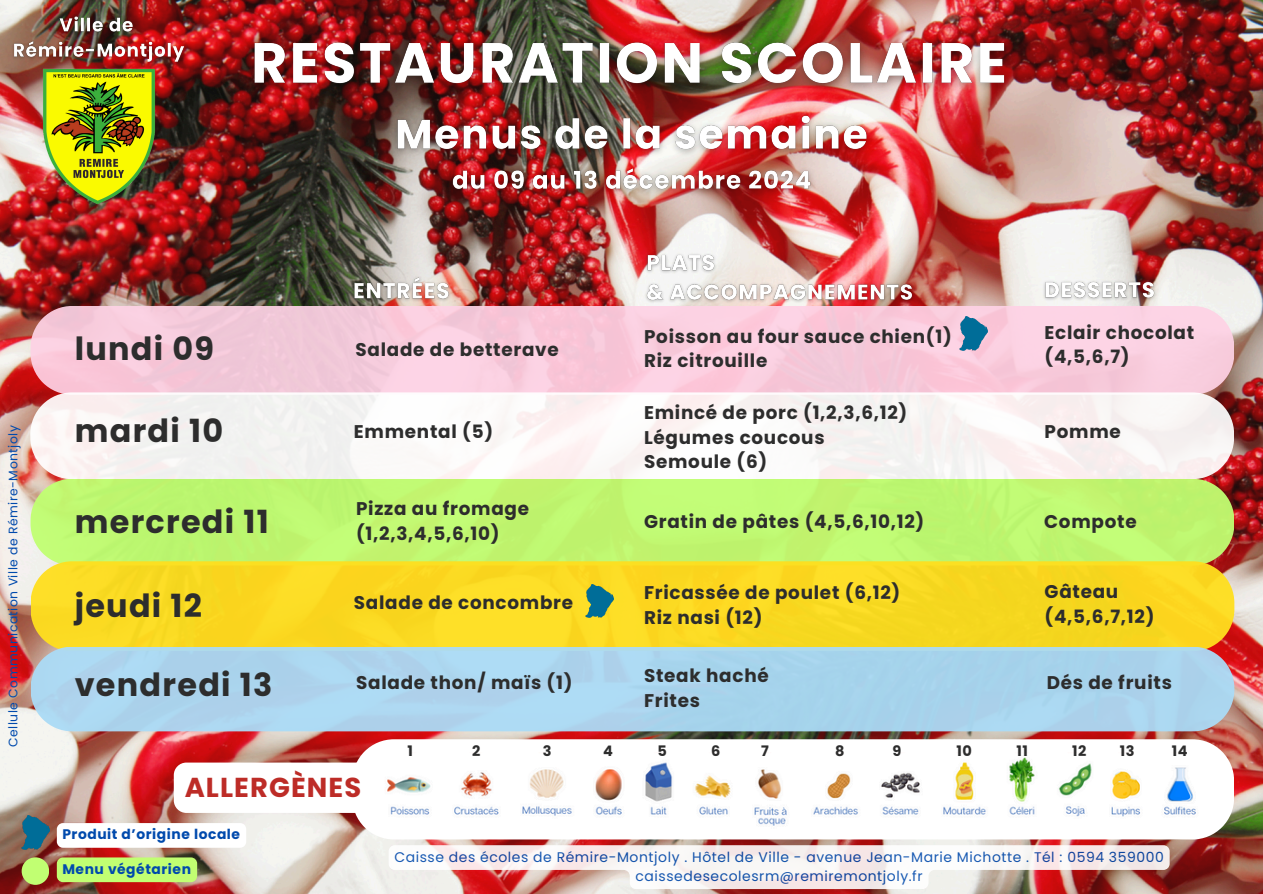
<style>
.page{position:relative;width:1263px;height:894px;background:#fff}
.page>*{position:absolute;margin:0;border:0;box-sizing:border-box;transform-origin:0 0}
.t1{font:700 31.8px "Poppins";letter-spacing:.04em;color:#2d2d2d}
.t2{font:700 27.3px "Poppins";letter-spacing:.04em;color:#bd2c27}
.t3{font:700 18.3px/24.8px "Poppins";letter-spacing:.04em;color:#2d2d2d}
.t4{font:700 14.55px "Poppins";letter-spacing:.04em;color:#2d2d2d}
.t5{font:13.95px/19.2px "Poppins";letter-spacing:.04em;color:#004aad;text-align:center}
.t6{font:700 13.8px "Poppins";letter-spacing:.04em;color:#004aad}
.t7{font:12.3px "Poppins";letter-spacing:.04em;color:#004aad}
</style>
<div class="page">
<img style="left:0;top:0;width:1263px;height:893px">
<img style="left:38px;top:68px;width:122px;height:156px">
<svg style="left:352px;top:739px;width:882px;height:100px"></svg>
<img style="left:372px;top:752px;width:837px;height:77px">
<svg style="left:31px;top:306px;width:1203px;height:86px;background:#f7cada"></svg>
<svg style="left:30px;top:392px;width:1204px;height:87px;fill:#faf3f2"></svg>
<div style="left:31px;top:478px;width:1203px;height:83px;background:#c0f670"></div>
<div style="left:31px;top:561px;width:1203px;height:85px;background:#fbd820"></div>
<svg style="left:31px;top:646px;width:1203px;height:85px;background:#abd3e9"></svg>
<img style="left:22px;top:815px;width:28px;height:34px">
<div style="left:22px;top:857px;width:27px;height:27px;background:#c1ff72;border-radius:50%"></div>
<img style="left:640px;top:247px;width:278px;height:60px">
<img style="left:960px;top:317px;width:28px;height:33px">
<img style="left:585px;top:584px;width:28px;height:33px">
<img style="left:386px;top:105px;width:493px;height:97px">
<img style="left:240px;top:24px;width:780px;height:79px">
<img style="left:10px;top:11px;width:182px;height:57px">
<img style="left:349px;top:270px;width:107px;height:36px">
<img style="left:1039px;top:274px;width:122px;height:31px">
<svg style="left:389px;top:844px;width:781px;height:44px"></svg>
<div style="left:174px;top:762px;width:199px;height:50px;background:#fff;border-radius:13px"></div>
<svg style="left:57px;top:822px;width:189px;height:25px"></svg>
<div style="left:57px;top:857px;width:140px;height:24px;background:#c1ff72;border-radius:6px"></div>
<h6 class="t7" style="left:5px;top:746px;width:323px;rotate:-90deg">Cellule Communication Ville de Rémire-Montjoly</h6>
<h6 class="t1" style="left:75px;top:326px;width:141px">lundi 09</h6>
<h2 class="t1" style="left:75px;top:409px;width:150px">mardi 10</h2>
<p class="t1" style="left:75px;top:499px;width:195px">mercredi 11</p>
<h6 class="t1" style="left:75px;top:583px;width:129px">jeudi 12</h6>
<h6 class="t1" style="left:75px;top:662px;width:199px">vendredi 13</h6>
<h6 class="t3" style="left:356px;top:337px;width:205px">Salade de betterave</h6>
<p class="t3" style="left:644px;top:324px;width:309px">Poisson au four sauce chien(1)<br>Riz citrouille</p>
<p class="t3" style="left:1045px;top:319px;width:151px">Eclair chocolat (4,5,6,7)</p>
<p class="t3" style="left:644px;top:400px;width:265px">Emincé de porc (1,2,3,6,12)<br>Légumes coucous<br>Semoule (6)</p>
<h6 class="t3" style="left:354px;top:418px;width:141px">Emmental (5)</h6>
<h6 class="t3" style="left:1045px;top:418px;width:78px">Pomme</h6>
<p class="t3" style="left:356px;top:496px;width:174px">Pizza au fromage (1,2,3,4,5,6,10)</p>
<h2 class="t3" style="left:644px;top:509px;width:282px">Gratin de pâtes (4,5,6,10,12)</h2>
<p class="t3" style="left:354px;top:589px;width:221px">Salade de concombre</p>
<h6 class="t3" style="left:356px;top:670px;width:218px">Salade thon/ maïs (1)</h6>
<h6 class="t3" style="left:644px;top:580px;width:258px">Fricassée de poulet (6,12)<br>Riz nasi (12)</h6>
<h6 class="t3" style="left:644px;top:663px;width:126px">Steak haché<br>Frites</h6>
<h2 class="t3" style="left:1044px;top:509px;width:94px">Compote</h2>
<h6 class="t3" style="left:1045px;top:579px;width:111px">Gâteau (4,5,6,7,12)</h6>
<h6 class="t3" style="left:1047px;top:670px;width:127px">Dés de fruits</h6>
<h2 class="t4" style="left:408px;top:740px;width:7px">1</h2>
<h2 class="t4" style="left:472px;top:740px;width:10px">2</h2>
<h2 class="t4" style="left:543px;top:740px;width:10px">3</h2>
<h2 class="t4" style="left:603px;top:740px;width:11px">4</h2>
<h2 class="t4" style="left:657px;top:740px;width:11px">5</h2>
<h2 class="t4" style="left:711px;top:740px;width:11px">6</h2>
<h2 class="t4" style="left:761px;top:740px;width:9px">7</h2>
<h2 class="t4" style="left:835px;top:740px;width:11px">8</h2>
<h2 class="t4" style="left:892px;top:740px;width:10px">9</h2>
<h2 class="t4" style="left:956px;top:740px;width:17px">10</h2>
<h2 class="t4" style="left:1016px;top:740px;width:13px">11</h2>
<h2 class="t4" style="left:1072px;top:740px;width:16px">12</h2>
<h2 class="t4" style="left:1120px;top:740px;width:16px">13</h2>
<h2 class="t4" style="left:1172px;top:740px;width:17px">14</h2>
<h2 class="t2" style="left:185px;top:768px;width:178px">ALLERGÈNES</h2>
<h6 class="t6" style="left:62px;top:824px;width:179px">Produit d’origine locale</h6>
<h6 class="t6" style="left:62px;top:859px;width:130px">Menu végétarien</h6>
<p class="t5" style="left:394px;top:846px;width:771px">Caisse des écoles de Rémire-Montjoly . Hôtel de Ville - avenue Jean-Marie Michotte . Tél : 0594 359000 caissedesecolesrm@remiremontjoly.fr</p>
</div>
